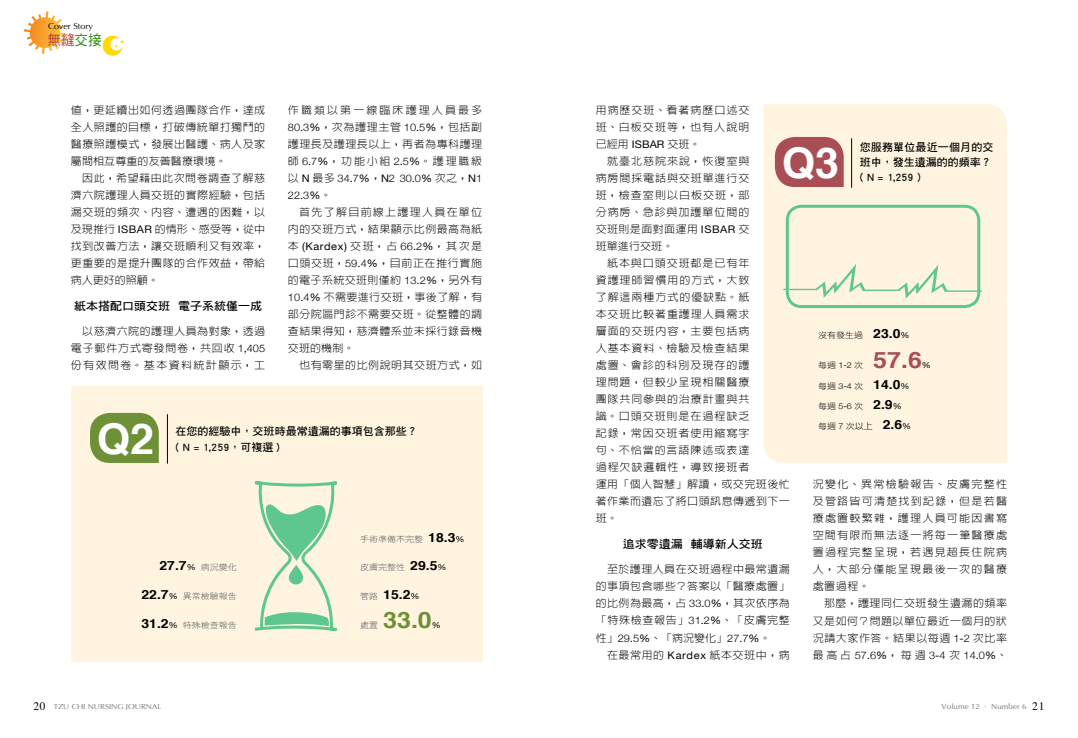
<style>
.page{position:relative;width:1078px;height:738px;background:#fff}
.page>*{position:absolute;margin:0;border:0;box-sizing:border-box;transform-origin:0 0}
.t1{font:700 42.3px "Helvetica";color:#fff}
.t2{font:700 22.5px "Helvetica";color:#6e9036;scale:1.11 1}
.t3{font:700 22.5px "Helvetica";color:#aa4e55;scale:1.11 1}
.t4{font:14.2px "DF Hei Std W5";color:#b34529;scale:.95 1}
.t5{font:700 12.6px "Helvetica";color:#000;scale:1.11 1}
.t6{font:11.4px "DF Hei Std W7";color:#000;scale:1.05 1}
.t7{font:11.4px "Times";color:#000}
.t8{font:10.8px/15.3px "DF Hei Std W7";color:#000}
.t9{font:300 10.4px/17px "Lin Gothic";letter-spacing:.05em;color:#000;text-align:justify;scale:1.05 1}
.t10{font:300 10.4px/17px "Lin Gothic";letter-spacing:.085em;color:#000;scale:1.05 1}
.t11{font:300 10.4px/17px "Lin Gothic";letter-spacing:.08em;color:#000;text-align:right;scale:1.05 1}
.t12{font:300 10.4px/17px "Helvetica Neue";color:#000;scale:1.05 1}
.t13{font:10.4px "Helvetica Neue";letter-spacing:.05em;color:#000;scale:1.05 1}
.t14{font:8.6px "Optima";color:#000;scale:1.05 1}
.t15{font:8.1px "DF Hei Std W3";color:#58585b;scale:1.11 1}
.t16{font:8.1px "DF Hei Std W3";color:#000;scale:1.11 1}
.t17{font:8.1px "Helvetica Neue";color:#000;scale:1.11 1}
.t18{font:7.5px "Optima";letter-spacing:.01em;color:#6d6e71;scale:1.06 1}
.t19{font:7.2px "Optima";color:#6d6e71;scale:1.11 1}
.s1{color:#268c00}
.s2{font-family:"DF Hei Std W3";font-weight:400}
.s3{font-family:"Helvetica Neue";font-weight:400}
.s4{font-family:"Helvetica Neue"}
.s5{font-family:"Lin Gothic"}
.s6{font-weight:400}
.s7{font-family:"Lin Gothic";font-weight:300}
.s8{font-weight:300}
.s9{font-family:"Helvetica Neue";font-weight:400;font-size:8.1px}
.s10{font-family:"DF Hei Std W3";font-weight:400;font-size:8.1px;color:#58585b}
.s11{font-family:"Helvetica";font-weight:700;font-size:12.6px;color:#000}
.s12{font-family:"Helvetica Neue";color:#000}
.s13{font-family:"Helvetica";font-weight:700;font-size:12.6px}
.s14{font-family:"Helvetica Neue";font-weight:300}
.s15{font-family:"DF Hei Std W3";font-weight:400;font-size:8.1px}
.s16{font-family:"Helvetica Neue";font-weight:300;font-size:8.1px}
</style>
<div class="page">
<svg style="left:24px;top:11px;width:42px;height:43px"></svg>
<svg style="left:102px;top:35px;width:22px;height:21px"></svg>
<div style="left:71px;top:386px;width:411px;height:274px;background:#fff4e0"></div>
<div style="left:763px;top:104px;width:243px;height:358px;background:#fff4e0"></div>
<svg style="left:254px;top:481px;width:83px;height:150px"></svg>
<svg style="left:265px;top:500px;width:61px;height:60px"></svg>
<svg style="left:289px;top:564px;width:14px;height:20px"></svg>
<svg style="left:264px;top:606px;width:66px;height:19px"></svg>
<hr style="left:167px;top:414px;width:1px;height:49px;background:#000">
<svg style="left:90px;top:412px;width:69px;height:50px;background:#7a9844"></svg>
<hr style="left:851px;top:138px;width:1px;height:49px;background:#000">
<svg style="left:774px;top:137px;width:69px;height:50px;background:#b05b5f"></svg>
<svg style="left:779px;top:263px;width:214px;height:35px;background:#efefd8"></svg>
<div style="left:785px;top:204px;width:195px;height:104px;border:3px solid #5ec78f;border-radius:14px"></div>
<p class="t14" style="left:48px;top:21px;width:44px">Cover Story</p>
<h3 class="t4" style="left:47px;top:32px;width:58px">無縫<span class="s1">交接</span></h3>
<p class="t9" style="left:71px;top:101px;width:186px">值，更延續出如何透過團隊合作，達成<span class="s2">全</span>人照護的目標，打破傳統單打獨鬥的醫療照護模式，發展出醫護、病人及家屬間相互尊重的友善醫療環境。</p>
<p class="t9" style="left:71px;top:169px;width:186px;text-indent:11px">因此，希望藉由此次問卷調查了解慈濟六院護理人員交班的實際經驗，包括漏交班的頻次、內容、遭遇的困難，以及現推行 <span class="s3">ISBAR</span> 的情形、感受等，從中找到改善方法，讓交班順利又有效率，更重要的是提升團隊的合作效益，帶給病人更好的照顧。</p>
<p class="t6" style="left:74px;top:299px;width:181px">紙本搭配口頭交班 電子系統僅一成</p>
<p class="t9" style="left:71px;top:322px;width:186px;text-indent:11px">以慈濟六院的護理人員為對象，透過電子郵件方式寄發問卷，共回收 <span class="s4">1</span><span class="s3">,</span><span class="s4">405</span>份有效問卷。基本資料統計顯示，工</p>
<p class="t9" style="left:288px;top:101px;width:186px">作職<span class="s2">類</span>以第一線臨床護理人員最多<span class="s4">80</span><span class="s3">.</span><span class="s4">3</span><span class="s3">%</span>，次為護理主管 <span class="s4">10</span><span class="s3">.</span><span class="s4">5</span><span class="s3">%</span>，包括副護理長及護理長以上，再者為專科護理師 <span class="s4">6</span><span class="s3">.</span><span class="s4">7</span><span class="s3">%</span>，功能小組 <span class="s4">2</span><span class="s3">.</span><span class="s4">5</span><span class="s3">%</span>。護理職級</p>
<p class="t12" style="left:288px;top:169px;width:186px"><span class="s5">以</span> <span class="s6">N</span> <span class="s5">最多</span> 34<span class="s6">.</span>7<span class="s6">%</span><span class="s5">，</span><span class="s6">N</span>2 30<span class="s6">.</span>0<span class="s6">%</span> <span class="s5">次之，</span><span class="s6">N</span>1<br>22<span class="s6">.</span>3<span class="s6">%</span><span class="s5">。</span></p>
<p class="t11" style="left:288px;top:203px;width:186px">首先了解目前線上護理人員在單位內的交班方式，結果顯示比例最高為紙</p>
<p class="t13" style="left:288px;top:240px;width:186px"><span class="s7">本</span> (Kardex) <span class="s7">交班，占</span> <span class="s8">66</span>.<span class="s8">2</span>%<span class="s7">，其次是</span></p>
<p class="t9" style="left:288px;top:254px;width:186px">口頭交班，<span class="s4">59</span><span class="s3">.</span><span class="s4">4</span><span class="s3">%</span>，目前正在推行實施的電子系統交班則僅約 <span class="s4">13</span><span class="s3">.</span><span class="s4">2</span><span class="s3">%</span>，另外有<span class="s4">10</span><span class="s3">.</span><span class="s4">4</span><span class="s3">%</span> 不需要進行交班，事後了解，有部分院區門診不需要交班。從整體的調查結果得知，慈濟體系並未採行錄音機交班的機制。</p>
<p class="t9" style="left:299px;top:356px;width:176px">也有零星的比例說明其交班方式，如</p>
<h1 class="t1" style="left:97px;top:404px;width:59px">Q2</h1>
<p class="t8" style="left:175px;top:423px;width:243px">在您的經驗中，交班時最常遺漏的事項包含那些？</p>
<p class="t8" style="left:175px;top:438px;width:106px">( N = 1,259，可複選 )</p>
<p class="t5" style="left:159px;top:555px;width:71px">27.7<span class="s9">%</span> <span class="s10">病況變化</span></p>
<p class="t15" style="left:141px;top:591px;width:87px"><span class="s11">22.7</span><span class="s12">%</span> 異常檢驗報告</p>
<p class="t15" style="left:141px;top:620px;width:87px"><span class="s11">31.2</span><span class="s12">%</span> 特殊檢查報告</p>
<p class="t15" style="left:360px;top:534px;width:95px">手術準備不完整 <span class="s11">18.3</span><span class="s12">%</span></p>
<p class="t15" style="left:360px;top:562px;width:79px">皮膚完整性 <span class="s11">29.5</span><span class="s12">%</span></p>
<p class="t5" style="left:360px;top:584px;width:55px"><span class="s10">管路</span> 15.2<span class="s9">%</span></p>
<p class="t15" style="left:360px;top:619px;width:18px">處置</p>
<h2 class="t2" style="left:383px;top:601px;width:45px">33.0</h2>
<p class="t17" style="left:432px;top:619px;width:10px">%</p>
<p class="t9" style="left:595px;top:101px;width:148px">用病歷交班、看著病歷口述交班、白板交班等，也有人說明已經用 <span class="s3">ISBAR</span> 交班。</p>
<p class="t9" style="left:595px;top:152px;width:148px;text-indent:11px">就臺北慈院來說，恢復室與病房間採電話與交班單進行交班，檢查室則以白板交班，部分病房、急診與加護單位間的交班則是面對面運用 <span class="s3">ISBAR</span> 交班單進行交班。</p>
<p class="t10" style="left:595px;top:254px;width:186px;text-indent:11px">紙本與口頭交班都是已有年<br>資護理師習慣用的方式，大致<br>了解這兩種方式的優缺點。紙<br>本交班比較著重護理人員需求<br>層面的交班內容，主要包括病<br>人基本資料、檢驗及檢查結果<br>處置、會診的科別及現存的護<br>理問題，但較少呈現相關醫療<br>團隊共同參與的治療計畫與共<br>識。口頭交班則是在過程缺乏<br>記錄，常因交班者使用縮寫字<br>句、不恰當的言語陳述或表達<br>過程欠缺邏輯性，導致接班者<br>運用「個人智慧」解讀，或交完班後忙著作業而遺忘了將口頭訊息傳遞到下一班。</p>
<p class="t6" style="left:622px;top:537px;width:135px">追求零遺漏 輔導新人交班</p>
<p class="t9" style="left:595px;top:560px;width:186px;text-indent:11px">至於護理人員在交班過程中最常遺漏的事項包含<span class="s2">哪</span>些？答案以「醫療處置」的比例為最高，占 <span class="s4">33</span><span class="s3">.</span><span class="s4">0</span><span class="s3">%</span>，其次依序為「特殊檢查報告」<span class="s4">31</span><span class="s3">.</span><span class="s4">2</span><span class="s3">%</span>、「皮膚完整性」<span class="s4">29</span><span class="s3">.</span><span class="s4">5</span><span class="s3">%</span>、「病況變化」<span class="s4">27</span><span class="s3">.</span><span class="s4">7</span><span class="s3">%</span>。</p>
<p class="t9" style="left:607px;top:645px;width:175px">在最常用的 <span class="s3">Kardex</span> 紙本交班中，病</p>
<p class="t8" style="left:859px;top:139px;width:135px">您服務單位最近一個月的交班中，發生遺漏的的頻率？</p>
<h1 class="t1" style="left:781px;top:129px;width:59px">Q3</h1>
<p class="t8" style="left:859px;top:170px;width:63px">( N = 1,259 )</p>
<p class="t16" style="left:818px;top:331px;width:84px">沒有發生過 <span class="s13">23.0</span><span class="s4">%</span></p>
<p class="t16" style="left:818px;top:360px;width:42px">每週 <span class="s14">1</span><span class="s4">-</span><span class="s14">2</span> 次</p>
<h2 class="t3" style="left:873px;top:341px;width:45px">57.6</h2>
<p class="t17" style="left:921px;top:360px;width:10px">%</p>
<p class="t5" style="left:818px;top:373px;width:84px"><span class="s15">每週</span> <span class="s16">3</span><span class="s9">-</span><span class="s16">4</span> <span class="s15">次</span> 14.0<span class="s9">%</span></p>
<p class="t16" style="left:818px;top:401px;width:77px">每週 <span class="s14">5</span><span class="s4">-</span><span class="s14">6</span> 次 <span class="s13">2.9</span><span class="s4">%</span></p>
<p class="t16" style="left:818px;top:421px;width:85px">每週 <span class="s14">7</span> 次以上 <span class="s13">2.6</span><span class="s4">%</span></p>
<p class="t9" style="left:812px;top:475px;width:186px">況變化、異常檢驗報告、皮膚完整性及管路皆可清楚找到記錄，但是若醫療處置較繁雜，護理人員可能因書寫空間有限而無法逐一將每一筆醫療處置過程完整呈現，若遇見超長住院病人，大部分僅能呈現最後一次的醫療處置過程。</p>
<p class="t9" style="left:812px;top:594px;width:186px;text-indent:11px">那麼，護理同仁交班發生遺漏的頻率又是如何？問題以單位最近一個月的狀況請大家作答。結果以每週 <span class="s4">1</span><span class="s3">-</span><span class="s4">2</span> 次比率最高占 <span class="s4">57</span><span class="s3">.</span><span class="s4">6</span><span class="s3">%</span>，每週 <span class="s4">3</span><span class="s3">-</span><span class="s4">4</span> 次 <span class="s4">14</span><span class="s3">.</span><span class="s4">0</span><span class="s3">%</span>、</p>
<p class="t7" style="left:33px;top:694px;width:14px">20</p>
<p class="t18" style="left:941px;top:701px;width:38px">Volume 12</p>
<p class="t7" style="left:1031px;top:695px;width:14px">21</p>
<p class="t19" style="left:54px;top:701px;width:98px">TZU CHI NURSING JOURNAL</p>
<p class="t18" style="left:991px;top:701px;width:35px">Number 6</p>
</div>
